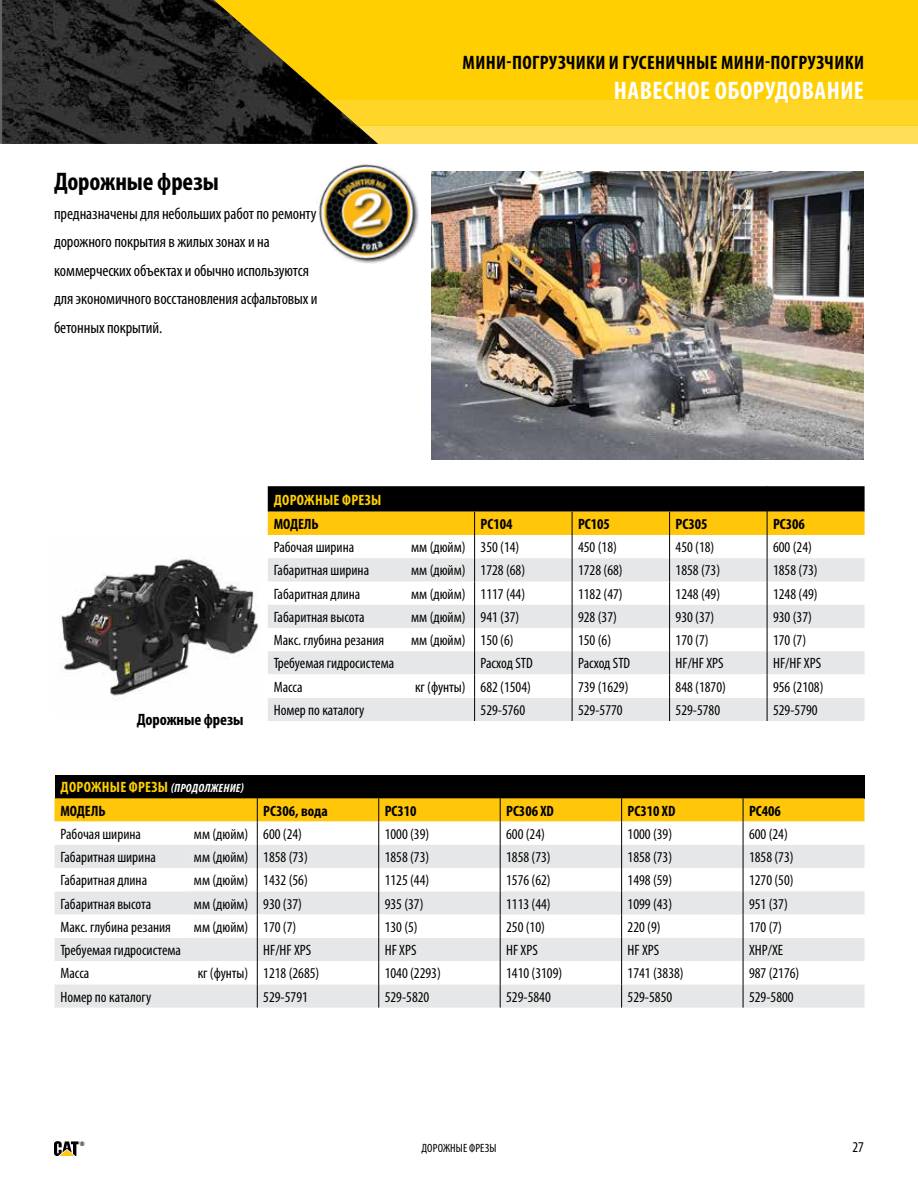
<style>
.page{position:relative;width:918px;height:1188px;background:#fff}
.page>*{position:absolute;margin:0;border:0;box-sizing:border-box;transform-origin:0 0}
.t1{font:700 condensed 25.5px "Myriad Pro";letter-spacing:.02em;color:#fff}
.t2{font:700 condensed 25.5px "Myriad Pro";letter-spacing:-.005em;color:#000}
.t3{font:700 condensed 19.5px "Myriad Pro";letter-spacing:.02em;color:#000}
.t4{font:condensed 16.5px/28.5px "Myriad Pro";letter-spacing:-.005em;color:#000}
.t5{font:700 condensed 16.5px "Myriad Pro";letter-spacing:-.005em;color:#000}
.t6{font:condensed 15px "Myriad Pro";color:#000}
.t7{font:700 condensed 15px "Myriad Pro";color:#000}
.t8{font:700 condensed 15px/23.2px "Myriad Pro";letter-spacing:.02em;color:#ffcf01}
.t9{font:condensed 12px "Myriad Pro";letter-spacing:.01em;color:#000}
.t10{font:700 condensed 6px "Univers LT Std";color:#000}
.s1{font-style:italic;font-size:12px;color:#fff}
.s2{color:#000}
</style>
<div class="page">
<div style="left:14px;top:0;width:904px;height:99px;background:#ffcf01"></div>
<div style="left:14px;top:99px;width:904px;height:26px;background:#ffd627"></div>
<div style="left:14px;top:125px;width:904px;height:19px;background:#ffdf5a"></div>
<img style="left:2px;top:0;width:376px;height:144px">
<svg style="left:54px;top:1141px;width:25px;height:15px"></svg>
<img style="left:432px;top:171px;width:432px;height:288px">
<img style="left:59px;top:555px;width:200px;height:144px">
<svg style="left:268px;top:486px;width:597px;height:235px"></svg>
<div style="left:55px;top:775px;width:810px;height:23px;background:#000"></div>
<svg style="left:55px;top:798px;width:810px;height:210px"></svg>
<img style="left:319px;top:164px;width:100px;height:100px">
<h1 class="t2" style="left:54px;top:168px;width:166px">Дорожные фрезы</h1>
<p class="t4" style="left:54px;top:199px;width:265px">предназначены для небольших работ по ремонту дорожного покрытия в жилых зонах и на коммерческих объектах и обычно используются для экономичного восстановления асфальтовых и бетонных покрытий.</p>
<h2 class="t3" style="left:463px;top:51px;width:403px">МИНИ-ПОГРУЗЧИКИ И ГУСЕНИЧНЫЕ МИНИ-ПОГРУЗЧИКИ</h2>
<h1 class="t1" style="left:614px;top:77px;width:252px">НАВЕСНОЕ ОБОРУДОВАНИЕ</h1>
<p class="t5" style="left:137px;top:711px;width:108px">Дорожные фрезы</p>
<p class="t8" style="left:274px;top:488px;width:109px">ДОРОЖНЫЕ ФРЕЗЫ</p>
<p class="t7" style="left:274px;top:516px;width:47px">МОДЕЛЬ</p>
<p class="t7" style="left:481px;top:516px;width:33px">PC104</p>
<p class="t7" style="left:578px;top:516px;width:33px">PC105</p>
<p class="t7" style="left:676px;top:516px;width:33px">PC305</p>
<p class="t7" style="left:773px;top:516px;width:33px">PC306</p>
<p class="t6" style="left:274px;top:539px;width:82px">Рабочая ширина</p>
<p class="t6" style="left:411px;top:539px;width:110px">мм (дюйм) 350 (14)</p>
<p class="t6" style="left:578px;top:539px;width:40px">450 (18)</p>
<p class="t6" style="left:676px;top:539px;width:40px">450 (18)</p>
<p class="t6" style="left:773px;top:539px;width:40px">600 (24)</p>
<p class="t6" style="left:274px;top:562px;width:97px">Габаритная ширина</p>
<p class="t6" style="left:411px;top:562px;width:115px">мм (дюйм) 1728 (68)</p>
<p class="t6" style="left:578px;top:562px;width:46px">1728 (68)</p>
<p class="t6" style="left:676px;top:562px;width:46px">1858 (73)</p>
<p class="t6" style="left:773px;top:562px;width:46px">1858 (73)</p>
<p class="t6" style="left:274px;top:586px;width:88px">Габаритная длина</p>
<p class="t6" style="left:411px;top:586px;width:115px">мм (дюйм) 1117 (44)</p>
<p class="t6" style="left:578px;top:586px;width:46px">1182 (47)</p>
<p class="t6" style="left:676px;top:586px;width:46px">1248 (49)</p>
<p class="t6" style="left:773px;top:586px;width:46px">1248 (49)</p>
<p class="t6" style="left:274px;top:609px;width:92px">Габаритная высота</p>
<p class="t6" style="left:411px;top:609px;width:110px">мм (дюйм) 941 (37)</p>
<p class="t6" style="left:578px;top:609px;width:40px">928 (37)</p>
<p class="t6" style="left:676px;top:609px;width:40px">930 (37)</p>
<p class="t6" style="left:773px;top:609px;width:40px">930 (37)</p>
<p class="t6" style="left:274px;top:632px;width:112px">Макс. глубина резания</p>
<p class="t6" style="left:411px;top:632px;width:104px">мм (дюйм) 150 (6)</p>
<p class="t6" style="left:578px;top:632px;width:35px">150 (6)</p>
<p class="t6" style="left:676px;top:632px;width:35px">170 (7)</p>
<p class="t6" style="left:773px;top:632px;width:35px">170 (7)</p>
<p class="t6" style="left:274px;top:655px;width:122px">Требуемая гидросистема</p>
<p class="t6" style="left:481px;top:655px;width:54px">Расход STD</p>
<p class="t6" style="left:578px;top:655px;width:54px">Расход STD</p>
<p class="t6" style="left:676px;top:655px;width:50px">HF/HF XPS</p>
<p class="t6" style="left:773px;top:655px;width:50px">HF/HF XPS</p>
<p class="t6" style="left:274px;top:679px;width:30px">Масса</p>
<p class="t6" style="left:415px;top:679px;width:117px">кг (фунты) 682 (1504)</p>
<p class="t6" style="left:578px;top:679px;width:52px">739 (1629)</p>
<p class="t6" style="left:676px;top:679px;width:52px">848 (1870)</p>
<p class="t6" style="left:773px;top:679px;width:52px">956 (2108)</p>
<p class="t6" style="left:274px;top:702px;width:92px">Номер по каталогу</p>
<p class="t6" style="left:481px;top:702px;width:46px">529-5760</p>
<p class="t6" style="left:578px;top:702px;width:46px">529-5770</p>
<p class="t6" style="left:676px;top:702px;width:46px">529-5780</p>
<p class="t6" style="left:773px;top:702px;width:46px">529-5790</p>
<p class="t8" style="left:61px;top:776px;width:185px">ДОРОЖНЫЕ ФРЕЗЫ <span class="s1">(ПРОДОЛЖЕНИЕ)<br></span><span class="s2">МОДЕЛЬ</span></p>
<p class="t7" style="left:263px;top:802px;width:66px">PC306, вода</p>
<p class="t7" style="left:385px;top:802px;width:33px">PC310</p>
<p class="t7" style="left:506px;top:802px;width:49px">PC306 XD</p>
<p class="t7" style="left:628px;top:802px;width:49px">PC310 XD</p>
<p class="t7" style="left:749px;top:802px;width:33px">PC406</p>
<p class="t6" style="left:61px;top:826px;width:82px">Рабочая ширина</p>
<p class="t6" style="left:194px;top:826px;width:110px">мм (дюйм) 600 (24)</p>
<p class="t6" style="left:385px;top:826px;width:46px">1000 (39)</p>
<p class="t6" style="left:506px;top:826px;width:40px">600 (24)</p>
<p class="t6" style="left:628px;top:826px;width:46px">1000 (39)</p>
<p class="t6" style="left:749px;top:826px;width:40px">600 (24)</p>
<p class="t6" style="left:61px;top:849px;width:97px">Габаритная ширина</p>
<p class="t6" style="left:194px;top:849px;width:115px">мм (дюйм) 1858 (73)</p>
<p class="t6" style="left:385px;top:849px;width:46px">1858 (73)</p>
<p class="t6" style="left:506px;top:849px;width:46px">1858 (73)</p>
<p class="t6" style="left:628px;top:849px;width:46px">1858 (73)</p>
<p class="t6" style="left:749px;top:849px;width:46px">1858 (73)</p>
<p class="t6" style="left:61px;top:872px;width:88px">Габаритная длина</p>
<p class="t6" style="left:194px;top:872px;width:115px">мм (дюйм) 1432 (56)</p>
<p class="t6" style="left:385px;top:872px;width:46px">1125 (44)</p>
<p class="t6" style="left:506px;top:872px;width:46px">1576 (62)</p>
<p class="t6" style="left:628px;top:872px;width:46px">1498 (59)</p>
<p class="t6" style="left:749px;top:872px;width:46px">1270 (50)</p>
<p class="t6" style="left:61px;top:896px;width:92px">Габаритная высота</p>
<p class="t6" style="left:194px;top:896px;width:110px">мм (дюйм) 930 (37)</p>
<p class="t6" style="left:385px;top:896px;width:40px">935 (37)</p>
<p class="t6" style="left:506px;top:896px;width:46px">1113 (44)</p>
<p class="t6" style="left:628px;top:896px;width:46px">1099 (43)</p>
<p class="t6" style="left:749px;top:896px;width:40px">951 (37)</p>
<p class="t6" style="left:61px;top:919px;width:112px">Макс. глубина резания</p>
<p class="t6" style="left:194px;top:919px;width:104px">мм (дюйм) 170 (7)</p>
<p class="t6" style="left:385px;top:919px;width:35px">130 (5)</p>
<p class="t6" style="left:506px;top:919px;width:40px">250 (10)</p>
<p class="t6" style="left:628px;top:919px;width:35px">220 (9)</p>
<p class="t6" style="left:749px;top:919px;width:35px">170 (7)</p>
<p class="t6" style="left:61px;top:942px;width:122px">Требуемая гидросистема</p>
<p class="t6" style="left:263px;top:942px;width:50px">HF/HF XPS</p>
<p class="t6" style="left:385px;top:942px;width:33px">HF XPS</p>
<p class="t6" style="left:506px;top:942px;width:33px">HF XPS</p>
<p class="t6" style="left:628px;top:942px;width:33px">HF XPS</p>
<p class="t6" style="left:749px;top:942px;width:36px">XHP/XE</p>
<p class="t6" style="left:61px;top:965px;width:30px">Масса</p>
<p class="t6" style="left:198px;top:965px;width:123px">кг (фунты) 1218 (2685)</p>
<p class="t6" style="left:385px;top:965px;width:58px">1040 (2293)</p>
<p class="t6" style="left:506px;top:965px;width:58px">1410 (3109)</p>
<p class="t6" style="left:628px;top:965px;width:58px">1741 (3838)</p>
<p class="t6" style="left:749px;top:965px;width:52px">987 (2176)</p>
<p class="t6" style="left:61px;top:989px;width:92px">Номер по каталогу</p>
<p class="t6" style="left:263px;top:989px;width:46px">529-5791</p>
<p class="t6" style="left:385px;top:989px;width:46px">529-5820</p>
<p class="t6" style="left:506px;top:989px;width:46px">529-5840</p>
<p class="t6" style="left:628px;top:989px;width:46px">529-5850</p>
<p class="t6" style="left:749px;top:989px;width:46px">529-5800</p>
<p class="t10" style="left:80px;top:1140px;width:6px">®</p>
<p class="t9" style="left:422px;top:1142px;width:76px">ДОРОЖНЫЕ ФРЕЗЫ</p>
<p class="t6" style="left:852px;top:1139px;width:13px">27</p>
</div>
